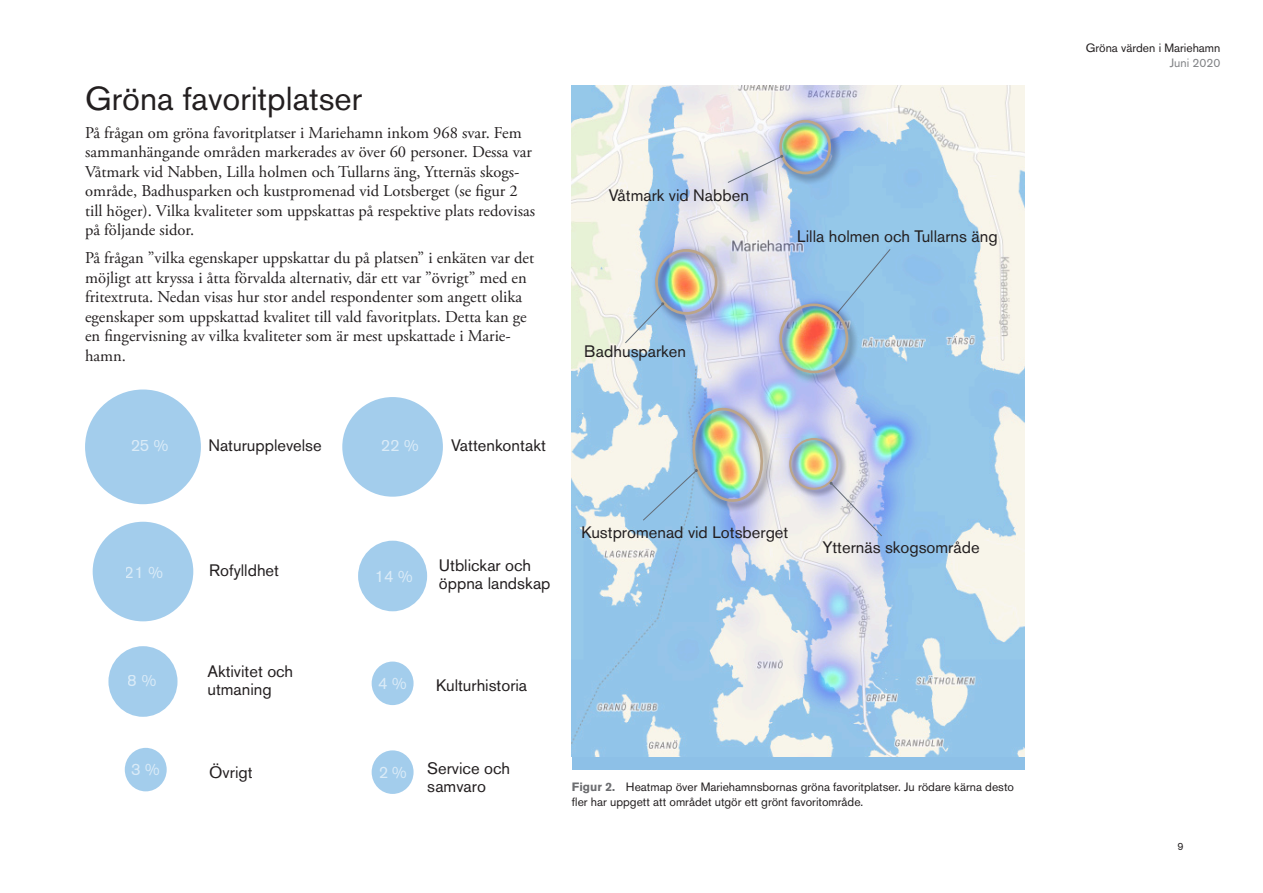
<style>
.page{position:relative;width:1263px;height:893px;background:#fff}
.page>*{position:absolute;margin:0;border:0;box-sizing:border-box;transform-origin:0 0}
.Rubrik_2{font:33px "Akzidenz Grotesk Std";color:#231f20}
.t1{font:16.5px/19.5px "Adobe Garamond Pro";color:#231f20}
.Rubrik_4{font:16.5px "Akzidenz Grotesk Std";color:#231f20}
.t2{font:16.5px "Akzidenz Grotesk Std";color:#fff}
.Bildtext{font:12px/15px "Akzidenz Grotesk Std";color:#231f20}
.t3{font:12px "Akzidenz Grotesk Std";color:#808285}
.t4{font:10.5px "Akzidenz Grotesk Std";color:#231f20}
.s1{font-weight:700;color:#6c6d70}
</style>
<div class="page">
<img style="left:572px;top:85px;width:453px;height:672px">
<div style="left:836px;top:248px;width:55px;height:67px;background:#95c8e9"></div>
<div style="left:776px;top:300px;width:83px;height:84px;background:#231f20;opacity:.75"></div>
<div style="left:779px;top:303px;width:69px;height:70px;border:3px solid #bca589;border-radius:50%"></div>
<div style="left:652px;top:246px;width:76px;height:80px;background:#231f20;opacity:.75"></div>
<div style="left:655px;top:249px;width:62px;height:66px;border:3px solid #bca589;border-radius:50%"></div>
<div style="left:776px;top:116px;width:66px;height:69px;background:#231f20;opacity:.75"></div>
<div style="left:779px;top:120px;width:52px;height:54px;border:3px solid #bca589;border-radius:50%"></div>
<div style="left:787px;top:435px;width:60px;height:63px;background:#231f20;opacity:.75"></div>
<div style="left:789px;top:438px;width:49px;height:52px;border:2px solid #bca589;border-radius:50%"></div>
<div style="left:689px;top:405px;width:85px;height:108px;background:#231f20;opacity:.75"></div>
<svg style="left:830px;top:482px;width:53px;height:55px;background:#ced2e7"></svg>
<img style="left:642px;top:406px;width:124px;height:115px">
<svg style="left:624px;top:302px;width:40px;height:42px;background:#bbd5e5"></svg>
<svg style="left:727px;top:155px;width:56px;height:29px;background:#dadbe2"></svg>
<div style="left:85px;top:389px;width:116px;height:115px;background:#a3cdec;border-radius:50%"></div>
<div style="left:342px;top:397px;width:101px;height:100px;background:#a3cdec;border-radius:50%"></div>
<div style="left:93px;top:522px;width:100px;height:99px;background:#a3cdec;border-radius:50%"></div>
<div style="left:358px;top:541px;width:69px;height:70px;background:#a3cdec;border-radius:50%"></div>
<div style="left:108px;top:646px;width:70px;height:71px;background:#a3cdec;border-radius:50%"></div>
<div style="left:372px;top:662px;width:42px;height:43px;background:#a3cdec;border-radius:50%"></div>
<div style="left:125px;top:748px;width:42px;height:43px;background:#a3cdec;border-radius:50%"></div>
<div style="left:372px;top:750px;width:42px;height:44px;background:#a3cdec;border-radius:50%"></div>
<p class="Rubrik_2" style="left:85px;top:79px;width:279px">Gröna favoritplatser</p>
<p class="t1" style="left:85px;top:123px;width:451px">På frågan om gröna favoritplatser i Mariehamn inkom 968 svar. Fem sammanhängande områden markerades av över 60 personer. Dessa var Våtmark vid Nabben, Lilla holmen och Tullarns äng, Ytternäs skogs&shy;område, Badhusparken och kustpromenad vid Lotsberget (se figur 2 till höger). Vilka kvaliteter som uppskattas på respektive plats redovisas på följande sidor.</p>
<p class="t1" style="left:85px;top:249px;width:451px">På frågan ”vilka egenskaper uppskattar du på platsen” i enkäten var det möjligt att kryssa i åtta förvalda alternativ, där ett var ”övrigt” med en fritextruta. Nedan visas hur stor andel respondenter som angett olika egenskaper som uppskattad kvalitet till vald favoritplats. Detta kan ge en fingervisning av vilka kvaliteter som är mest upskattade i Marie&shy;hamn.</p>
<p class="Rubrik_4" style="left:609px;top:185px;width:142px">Våtmark vid Nabben</p>
<p class="Rubrik_4" style="left:584px;top:342px;width:103px">Badhusparken</p>
<p class="Rubrik_4" style="left:797px;top:226px;width:202px">Lilla holmen och Tullarns äng</p>
<p class="t2" style="left:130px;top:436px;width:40px">25 %</p>
<p class="t2" style="left:380px;top:436px;width:40px">22 %</p>
<p class="Rubrik_4" style="left:451px;top:436px;width:96px">Vattenkontakt</p>
<p class="Rubrik_4" style="left:208px;top:436px;width:115px">Naturupplevelse</p>
<p class="Rubrik_4" style="left:209px;top:560px;width:71px">Rofylldhet</p>
<p class="t2" style="left:125px;top:562px;width:40px">21 %</p>
<p class="t2" style="left:374px;top:567px;width:40px">14 %</p>
<p class="Rubrik_4" style="left:439px;top:555px;width:94px">Utblickar och</p>
<p class="Rubrik_4" style="left:439px;top:573px;width:113px">öppna landskap</p>
<p class="Rubrik_4" style="left:581px;top:522px;width:208px">Kustpromenad vid Lotsberget</p>
<p class="Rubrik_4" style="left:822px;top:538px;width:159px">Ytternäs skogsområde</p>
<p class="Rubrik_4" style="left:207px;top:661px;width:87px">Aktivitet och</p>
<p class="Rubrik_4" style="left:207px;top:679px;width:66px">utmaning</p>
<p class="Rubrik_4" style="left:436px;top:675px;width:93px">Kulturhistoria</p>
<p class="t2" style="left:128px;top:671px;width:30px">8 %</p>
<p class="t2" style="left:378px;top:673px;width:30px">4 %</p>
<p class="Rubrik_4" style="left:209px;top:763px;width:45px">Övrigt</p>
<p class="t2" style="left:131px;top:760px;width:30px">3 %</p>
<p class="t2" style="left:378px;top:762px;width:30px">2 %</p>
<p class="Rubrik_4" style="left:427px;top:758px;width:84px">Service och</p>
<p class="Rubrik_4" style="left:427px;top:776px;width:60px">samvaro</p>
<p class="Bildtext" style="left:572px;top:779px;width:444px"><span class="s1">Figur 2.</span> Heatmap över Mariehamnsbornas gröna favoritplatser. Ju rödare kärna desto fler har uppgett att området utgör ett grönt favoritområde.</p>
<p class="Bildtext" style="left:1086px;top:40px;width:136px">Gröna värden i Mariehamn</p>
<p class="t3" style="left:1170px;top:55px;width:52px">Juni 2020</p>
<p class="t4" style="left:1177px;top:841px;width:8px">9</p>
</div>
